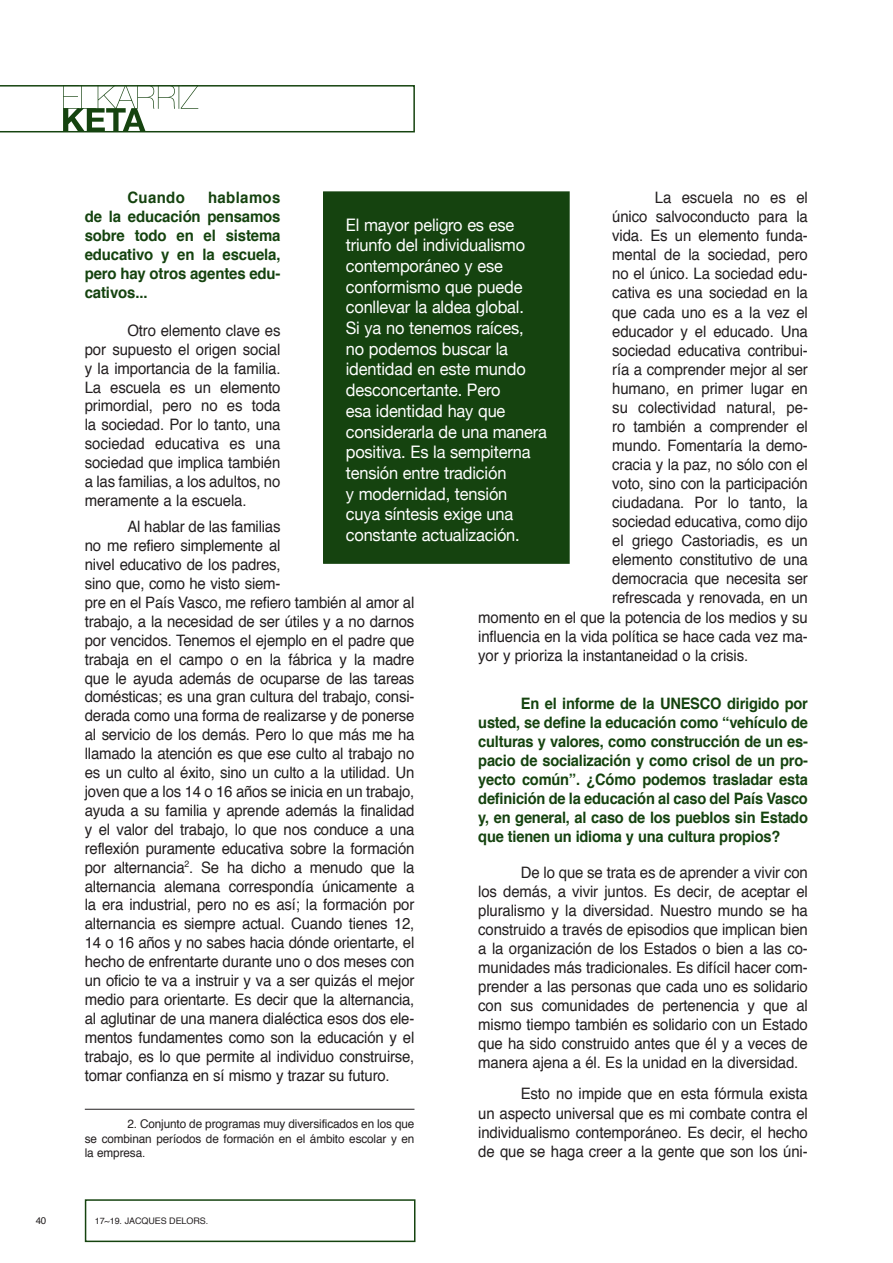
<style>
.page{position:relative;width:893px;height:1263px;background:#fff}
.page>*{position:absolute;margin:0;border:0;box-sizing:border-box;transform-origin:0 0}
.t1{font:17.25px/20.7px "Helvetica Neue";letter-spacing:-.01em;color:#fff;scale:.95 1}
.t2{font:15.75px/18.9px "Helvetica";letter-spacing:-.01em;color:#231f20;text-align:justify;scale:.95 1}
.t3{font:700 15.75px/19px "Helvetica";letter-spacing:-.01em;color:#15430f;text-align:justify;scale:.93 1}
.t4{font:700 15.75px/18.9px "Helvetica";letter-spacing:-.01em;color:#15430f;text-align:justify;scale:.95 1}
.t5{font:12px/14.4px "Helvetica";letter-spacing:-.01em;color:#231f20;text-align:justify}
.t6{font:9.75px "Helvetica";color:#231f20}
.t7{font:9px "Helvetica";letter-spacing:-.01em;color:#231f20}
</style>
<div class="page">
<svg style="left:0;top:85px;width:415px;height:47px"></svg>
<div style="left:85px;top:1199px;width:330px;height:43px;border:2px solid #15430f"></div>
<div style="left:324px;top:192px;width:245px;height:371px;background:#15430f"></div>
<div style="left:323px;top:191px;width:247px;height:373px;border:2px solid #15430f"></div>
<hr style="left:85px;top:1109px;width:329px;height:1px;background:#231f20">
<p class="t4" style="left:127px;top:188px;width:62px">Cuando</p>
<p class="t4" style="left:85px;top:188px;width:208px;text-indent:123px">hablamos de la educación pensamos sobre todo en el sistema educativo y en la escuela, pero hay otros agentes edu&shy;cativos...</p>
<p class="t2" style="left:85px;top:321px;width:208px;text-indent:43px">Otro elemento clave es por supuesto el origen social y la importancia de la familia.<br>La escuela es un elemento primordial, pero no es toda la sociedad. Por lo tanto, una sociedad educativa es una sociedad que implica también a las familias, a los adultos, no meramente a la escuela.</p>
<p class="t2" style="left:85px;top:518px;width:348px;text-align:left;text-indent:43px">Al hablar de las familias<br>no me refiero simplemente al<br>nivel educativo de los padres,<br>sino que, como he visto siem-<br>pre en el País Vasco, me refiero también al amor al trabajo, a la necesidad de ser útiles y a no darnos por vencidos. Tenemos el ejemplo en el padre que trabaja en el campo o en la fábrica y la madre que le ayuda además de ocuparse de las tareas domésticas; es una gran cultura del trabajo, consi&shy;derada como una forma de realizarse y de ponerse al servicio de los demás. Pero lo que más me ha llamado la atención es que ese culto al trabajo no es un culto al éxito, sino un culto a la utilidad. U n joven que a los 14 o 16 años se inicia en un trabajo, ayuda a su familia y aprende además la finalidad y el valor del trabajo, lo que nos conduce a una reflexión puramente educativa sobre la formación por alternancia<sup>2</sup>. Se ha dicho a menudo que la alternancia alemana correspondía únicamente a la era industrial, pero no es así; la formación por alternancia es siempre actual. Cuando tienes 12, 14 o 16 años y no sabes hacia dónde orientarte, el hecho de enfrentarte durante uno o dos meses con un oficio te va a instruir y va a ser quizás el mejor medio para orientarte. Es decir que la alternancia, al aglutinar de una manera dialéctica esos dos ele&shy;mentos fundamentes como son la educación y el trabajo, es lo que permite al individuo construirse, tomar confianza en sí mismo y trazar su futuro.</p>
<p class="t2" style="left:655px;top:189px;width:163px">La escuela no es el</p>
<p class="t2" style="left:612px;top:208px;width:207px">único salvoconducto para la</p>
<p class="t2" style="left:612px;top:227px;width:207px">vida. Es un elemento funda-</p>
<p class="t2" style="left:612px;top:246px;width:207px">mental de la sociedad, pero</p>
<p class="t2" style="left:612px;top:265px;width:207px">no el único. La sociedad edu-</p>
<p class="t2" style="left:612px;top:284px;width:207px">cativa es una sociedad en la</p>
<p class="t2" style="left:612px;top:303px;width:207px">que cada uno es a la vez el</p>
<p class="t2" style="left:612px;top:322px;width:207px">educador y el educado. U na</p>
<p class="t2" style="left:612px;top:341px;width:207px">sociedad educativa contribui-</p>
<p class="t2" style="left:612px;top:360px;width:207px">ría a comprender mejor al ser</p>
<p class="t2" style="left:612px;top:379px;width:207px">humano, en primer lugar en</p>
<p class="t2" style="left:612px;top:398px;width:208px">su colectividad natural, pe-</p>
<p class="t2" style="left:612px;top:417px;width:207px">ro también a comprender el</p>
<p class="t2" style="left:612px;top:436px;width:207px">mundo. Fomentaría la demo-</p>
<p class="t2" style="left:612px;top:455px;width:207px">cracia y la paz, no sólo con el</p>
<p class="t2" style="left:612px;top:475px;width:207px">voto, sino con la participación</p>
<p class="t2" style="left:612px;top:494px;width:207px">ciudadana. Por lo tanto, la</p>
<p class="t2" style="left:612px;top:513px;width:207px">sociedad educativa, como dijo</p>
<p class="t2" style="left:612px;top:532px;width:207px">el griego Castoriadis, es un</p>
<p class="t2" style="left:612px;top:551px;width:207px">elemento constitutivo de una</p>
<p class="t2" style="left:612px;top:570px;width:207px">democracia que necesita ser</p>
<p class="t2" style="left:612px;top:589px;width:207px">refrescada y renovada, en un</p>
<p class="t2" style="left:478px;top:608px;width:348px">momento en el que la potencia de los medios y su</p>
<p class="t2" style="left:478px;top:627px;width:348px">influencia en la vida política se hace cada vez ma-</p>
<p class="t2" style="left:478px;top:646px;width:286px">yor y prioriza la instantaneidad o la crisis.</p>
<p class="t3" style="left:478px;top:694px;width:356px;text-indent:43px">En el informe de la UNESCO dirigido por usted, se define la educación como “vehículo de culturas y valores, como construcción de un es&shy;pacio de socialización y como crisol de un pro&shy;yecto común”. ¿Cómo podemos trasladar esta definición de la educación al caso del País Vasco y, en general, al caso de los pueblos sin Estado que tienen un idioma y una cultura propios?</p>
<p class="t2" style="left:478px;top:863px;width:348px;text-indent:43px">De lo que se trata es de aprender a vivir con los demás, a vivir juntos. Es decir, de aceptar el pluralismo y la diversidad. Nuestro mundo se ha construido a través de episodios que implican bien a la organización de los Estados o bien a las co&shy;munidades más tradicionales. Es difícil hacer com&shy;prender a las personas que cada uno es solidario con sus comunidades de pertenencia y que al mismo tiempo también es solidario con un Estado que ha sido construido antes que él y a veces de manera ajena a él. Es la unidad en la diversidad.</p>
<p class="t2" style="left:478px;top:1085px;width:348px;text-indent:43px">Esto no impide que en esta fórmula exista un aspecto universal que es mi combate contra el individualismo contemporáneo. Es decir, el hecho de que se haga creer a la gente que son los úni-</p>
<p class="t1" style="left:346px;top:214px;width:213px">El mayor peligro es ese triunfo del individualismo contemporáneo y ese conformismo que puede conllevar la aldea global.<br>Si ya no tenemos raíces,<br>no podemos buscar la identidad en este mundo desconcertante. Pero<br>esa identidad hay que considerarla de una manera positiva. Es la sempiterna tensión entre tradición<br>y modernidad, tensión<br>cuya síntesis exige una constante actualización.</p>
<p class="t5" style="left:85px;top:1117px;width:331px;text-indent:43px">2. Conjunto de programas muy diversificados en los que se combinan períodos de formación en el ámbito escolar y en la empresa.</p>
<p class="t6" style="left:36px;top:1213px;width:12px">40</p>
<p class="t7" style="left:95px;top:1214px;width:115px">17~19. Jacques Delors.</p>
</div>
